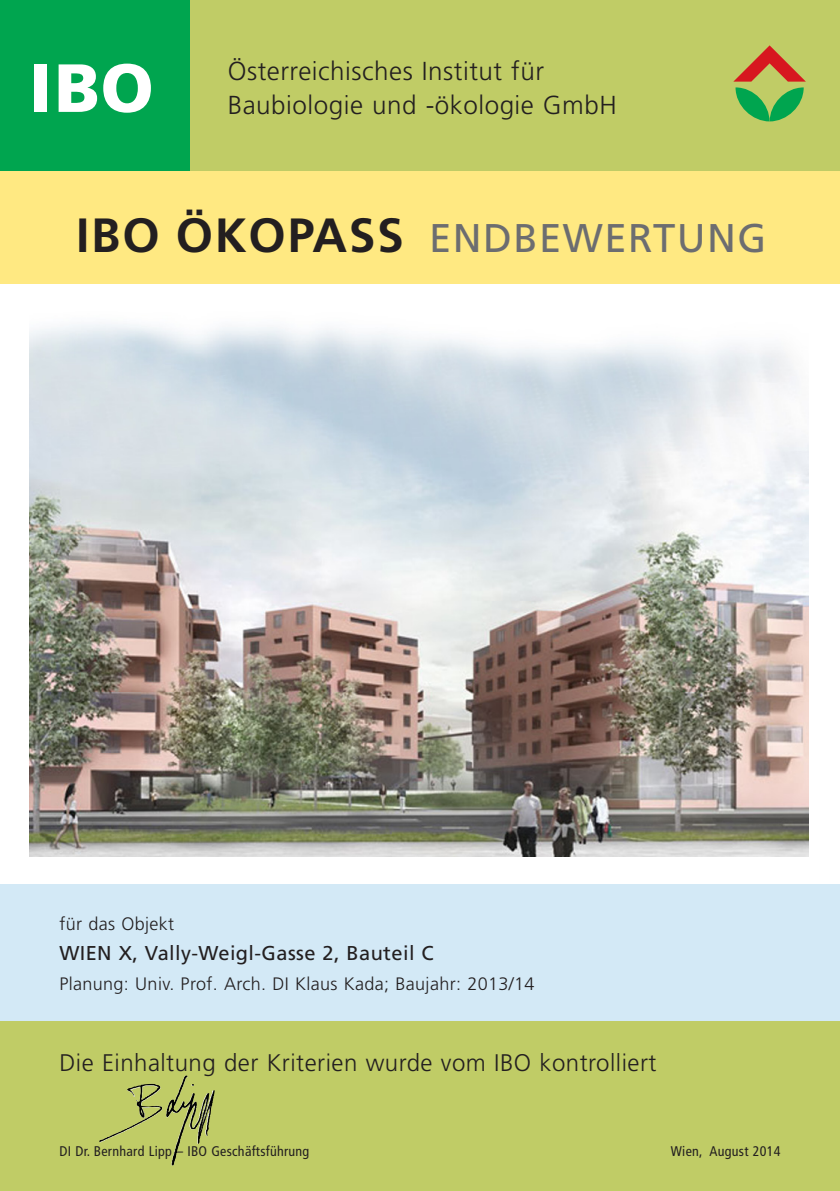
<style>
.page{position:relative;width:840px;height:1191px;background:#fff}
.page>*{position:absolute;margin:0;border:0;box-sizing:border-box;transform-origin:0 0}
.t1{font:900 68px "Frutiger";color:#fff}
.t2{font:40px "Frutiger";letter-spacing:.035em;color:#6c6d70}
.t3{font:300 26px/34px "Frutiger";letter-spacing:.02em;color:#231f20}
.t4{font:300 24px "Frutiger";letter-spacing:.02em;color:#231f20}
.t5{font:20px "Frutiger";letter-spacing:.02em;color:#231f20}
.t6{font:300 18px "Frutiger";letter-spacing:.02em;color:#231f20}
.t7{font:condensed 14px "Frutiger";letter-spacing:.02em;color:#231f20}
.s1{font-weight:700;font-size:48px;color:#231f20}
</style>
<div class="page">
<div style="left:0;top:170px;width:839px;height:114px;background:#ffe982"></div>
<div style="left:148px;top:0;width:691px;height:170px;background:#c0cc66"></div>
<div style="left:0;top:1020px;width:839px;height:171px;background:#c0cc66"></div>
<div style="left:0;top:884px;width:839px;height:136px;background:#d3e9f6"></div>
<div style="left:0;top:0;width:189px;height:170px;background:#00a54f"></div>
<svg style="left:733px;top:45px;width:72px;height:76px"></svg>
<img style="left:166px;top:1075px;width:40px;height:90px">
<img style="left:29px;top:324px;width:778px;height:532px">
<h1 class="t1" style="left:29px;top:47px;width:126px">IBO</h1>
<h3 class="t3" style="left:228px;top:54px;width:390px">Österreichisches Institut für<br>Baubiologie und -ökologie GmbH</h3>
<h2 class="t2" style="left:76px;top:215px;width:691px"><span class="s1">IBO ÖKOPASS</span> ENDBEWERTUNG</h2>
<p class="t6" style="left:59px;top:913px;width:116px">für das Objekt</p>
<p class="t5" style="left:59px;top:941px;width:375px">WIEN X, Vally-Weigl-Gasse 2, Bauteil C</p>
<p class="t6" style="left:59px;top:973px;width:476px">Planung: Univ. Prof. Arch. DI Klaus Kada; Baujahr: 2013/14</p>
<h3 class="t4" style="left:59px;top:1049px;width:598px">Die Einhaltung der Kriterien wurde vom IBO kontrolliert</h3>
<p class="t7" style="left:59px;top:1142px;width:251px">DI Dr. Bernhard Lipp – IBO Geschäftsführung</p>
<p class="t7" style="left:670px;top:1142px;width:111px">Wien, August 2014</p>
</div>
